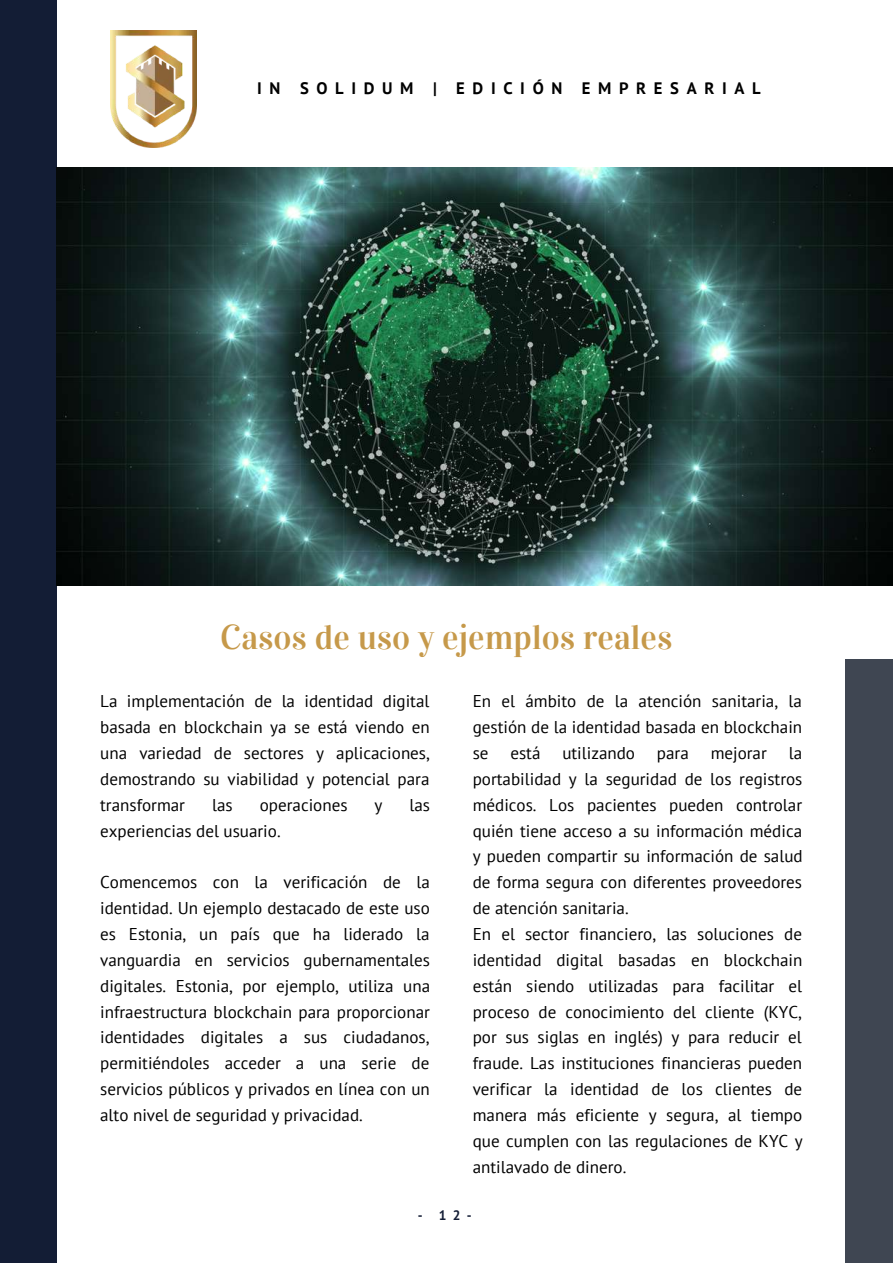
<style>
.page{position:relative;width:893px;height:1264px;background:#fff}
.page>*{position:absolute;margin:0;border:0;box-sizing:border-box;transform-origin:0 0}
.t1{font:34.5px "Vidaloka";color:#c6994a}
.t2{font:17.1px/25.8px "PT Sans";color:#000;text-align:justify}
.t3{font:700 16.65px "PT Sans";letter-spacing:.46em;color:#000}
.t4{font:700 13.65px "PT Sans";color:#131d35}
</style>
<div class="page">
<div style="left:845px;top:659px;width:47px;height:603px;background:#3f4652"></div>
<div style="left:0;top:0;width:56px;height:1262px;background:#131d35"></div>
<img style="left:110px;top:31px;width:87px;height:116px">
<img style="left:57px;top:168px;width:835px;height:418px">
<p class="t3" style="left:257px;top:77px;width:505px">IN SOLIDUM | EDICIÓN EMPRESARIAL</p>
<h1 class="t1" style="left:220px;top:616px;width:453px">Casos de uso y ejemplos reales</h1>
<p class="t2" style="left:100px;top:688px;width:331px">La implementación de la identidad digital basada en blockchain ya se está viendo en una variedad de sectores y aplicaciones, demostrando su viabilidad y potencial para transformar</p>
<p class="t2" style="left:212px;top:791px;width:22px">las</p>
<p class="t2" style="left:260px;top:791px;width:89px">operaciones</p>
<p class="t2" style="left:374px;top:791px;width:9px">y</p>
<p class="t2" style="left:409px;top:791px;width:22px">las</p>
<p class="t2" style="left:100px;top:817px;width:182px">experiencias del usuario.</p>
<p class="t2" style="left:100px;top:869px;width:331px">Comencemos con la verificación de la identidad. Un ejemplo destacado de este uso es Estonia, un país que ha liderado la vanguardia en servicios gubernamentales digitales. Estonia, por ejemplo, utiliza una infraestructura blockchain para proporcionar identidades digitales a sus ciudadanos, permitiéndoles acceder a una serie de servicios públicos y privados en línea con un alto nivel de seguridad y privacidad.</p>
<p class="t2" style="left:472px;top:688px;width:331px">En el ámbito de la atención sanitaria, la gestión de la identidad basada en blockchain se</p>
<p class="t2" style="left:510px;top:739px;width:32px">está</p>
<p class="t2" style="left:562px;top:739px;width:74px">utilizando</p>
<p class="t2" style="left:657px;top:739px;width:33px">para</p>
<p class="t2" style="left:710px;top:739px;width:58px">mejorar</p>
<p class="t2" style="left:472px;top:739px;width:331px;text-align:left;text-indent:316px">la portabilidad y la seguridad de los registros médicos. Los pacientes pueden controlar quién tiene acceso a su información médica y pueden compartir su información de salud de forma segura con diferentes proveedores de atención sanitaria.<br>En el sector financiero, las soluciones de identidad digital basadas en blockchain están siendo utilizadas para facilitar el proceso de conocimiento del cliente (KYC, por sus siglas en inglés) y para reducir el fraude. Las instituciones financieras pueden verificar la identidad de los clientes de manera más eficiente y segura, al tiempo que cumplen con las regulaciones de KYC y antilavado de dinero.</p>
<p class="t4" style="left:418px;top:1206px;width:55px">- 12-</p>
</div>
